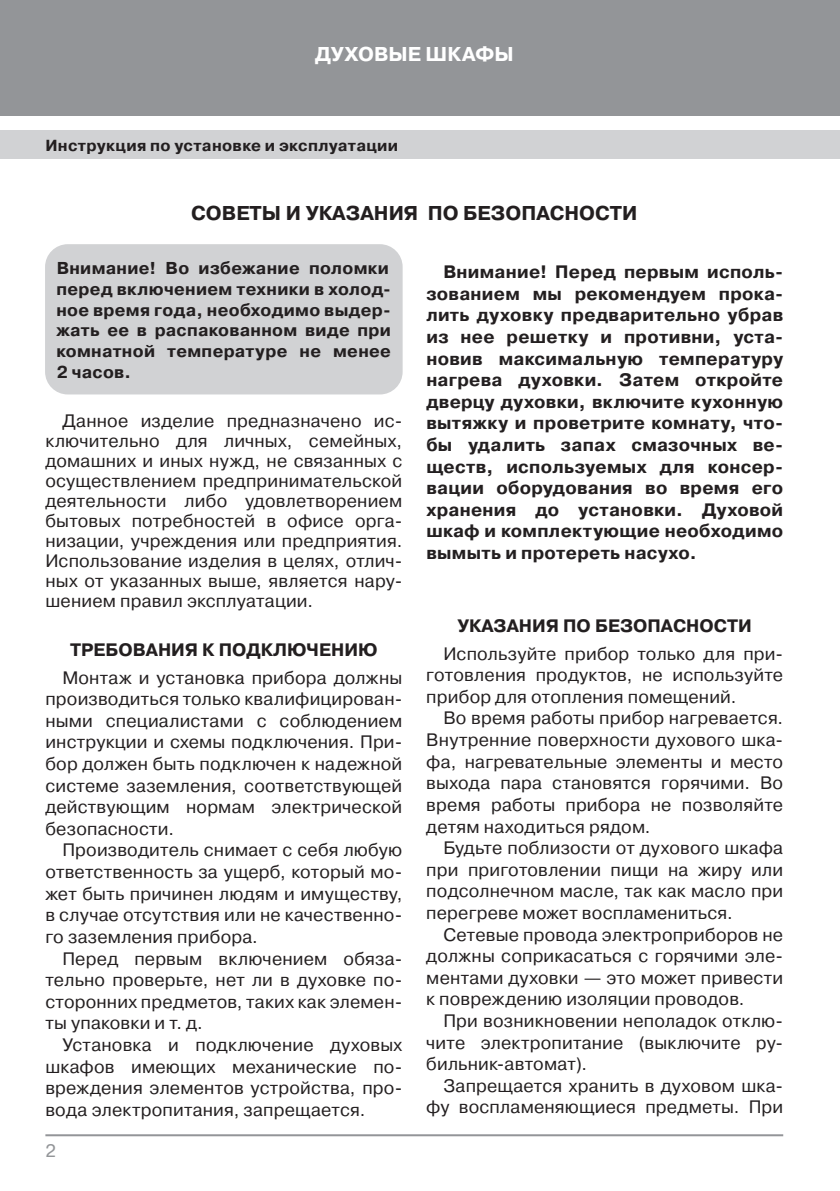
<style>
.page{position:relative;width:840px;height:1191px;background:#fff}
.page>*{position:absolute;margin:0;border:0;box-sizing:border-box;transform-origin:0 0}
.t1{font:700 20px "Pragmatica C";color:#231f20}
.t2{font:700 20px "Pragmatica C";color:#fff}
.t3{font:18px/21.6px "Pragmatica C";letter-spacing:.01em;color:#231f20;text-align:justify}
.t4{font:700 18px/21.6px "Pragmatica C";color:#231f20;text-align:justify}
.t5{font:18px "Pragmatica C";color:#939598}
.t6{font:700 17.2px/20.6px "Pragmatica C";letter-spacing:.02em;color:#231f20;text-align:justify}
.t7{font:700 16px "Pragmatica C";letter-spacing:.02em;color:#231f20}
</style>
<div class="page">
<div style="left:0;top:0;width:839px;height:116px;background:#939598"></div>
<div style="left:0;top:130px;width:839px;height:29px;background:#d1d2d4"></div>
<hr style="left:45px;top:1134px;width:737px;height:2px;background:#939598">
<div style="left:45px;top:244px;width:357px;height:150px;background:#d1d2d4;border-radius:23px"></div>
<p class="t2" style="left:315px;top:43px;width:200px">ДУХОВЫЕ ШКАФЫ</p>
<p class="t7" style="left:45px;top:136px;width:354px">Инструкция по установке и эксплуатации</p>
<p class="t1" style="left:191px;top:202px;width:447px">СОВЕТЫ И УКАЗАНИЯ ПО БЕЗОПАСНОСТИ</p>
<p class="t6" style="left:56px;top:258px;width:336px">Внимание! Во избежание поломки перед включением техники в холод&shy;ное время года, необходимо выдер&shy;жать ее в распакованном виде при комнатной температуре не менее 2 часов.</p>
<p class="t3" style="left:45px;top:411px;width:358px;line-height:20px;text-indent:17px">Данное изделие предназначено ис&shy;ключительно для личных, семейных, домашних и иных нужд, не связанных с осуществлением предпринимательской деятельности либо удовлетворением бытовых потребностей в офисе орга&shy;низации, учреждения или предприятия.<br>Использование изделия в целях, отлич&shy;ных от указанных выше, является нару&shy;шением правил эксплуатации.</p>
<p class="t4" style="left:70px;top:639px;width:309px">ТРЕБОВАНИЯ К ПОДКЛЮЧЕНИЮ</p>
<p class="t3" style="left:45px;top:666px;width:358px;text-indent:17px">Монтаж и установка прибора должны производиться только квалифицирован&shy;ными специалистами с соблюдением инструкции и схемы подключения. При&shy;бор должен быть подключен к надежной системе заземления, соответствующей действующим нормам электрической безопасности.</p>
<p class="t3" style="left:45px;top:839px;width:358px;text-indent:17px">Производитель снимает с себя любую ответственность за ущерб, который мо&shy;жет быть причинен людям и имуществу, в случае отсутствия или не качественно&shy;го заземления прибора.</p>
<p class="t3" style="left:45px;top:947px;width:358px;text-indent:17px">Перед первым включением обяза&shy;тельно проверьте, нет ли в духовке по&shy;сторонних предметов, таких как элемен&shy;ты упаковки и т. д.</p>
<p class="t3" style="left:45px;top:1034px;width:358px;text-indent:17px">Установка и подключение духовых шкафов имеющих механические по&shy;вреждения элементов устройства, про&shy;вода электропитания, запрещается.</p>
<p class="t5" style="left:45px;top:1140px;width:12px">2</p>
<p class="t4" style="left:426px;top:261px;width:358px;text-indent:17px">Внимание! Перед первым исполь&shy;зованием мы рекомендуем прока&shy;лить духовку предварительно убрав из нее решетку и противни, уста&shy;новив максимальную температуру нагрева духовки. Затем откройте дверцу духовки, включите кухонную вытяжку и проветрите комнату, что&shy;бы удалить запах смазочных ве&shy;ществ, используемых для консер&shy;вации оборудования во время его хранения до установки. Духовой шкаф и комплектующие необходимо вымыть и протереть насухо.</p>
<p class="t4" style="left:457px;top:615px;width:295px">УКАЗАНИЯ ПО БЕЗОПАСНОСТИ</p>
<p class="t3" style="left:426px;top:643px;width:358px;text-indent:17px">Используйте прибор только для при&shy;готовления продуктов, не используйте прибор для отопления помещений.</p>
<p class="t3" style="left:426px;top:707px;width:358px;text-indent:17px">Во время работы прибор нагревается.<br>Внутренние поверхности духового шка&shy;фа, нагревательные элементы и место выхода пара становятся горячими. Во время работы прибора не позволяйте детям находиться рядом.</p>
<p class="t3" style="left:426px;top:837px;width:358px;text-indent:17px">Будьте поблизости от духового шкафа при приготовлении пищи на жиру или подсолнечном масле, так как масло при перегреве может воспламениться.</p>
<p class="t3" style="left:426px;top:923px;width:358px;text-indent:17px">Сетевые провода электроприборов не должны соприкасаться с горячими эле&shy;ментами духовки — это может привести к повреждению изоляции проводов.</p>
<p class="t3" style="left:426px;top:1010px;width:358px;text-indent:17px">При возникновении неполадок отклю&shy;чите электропитание (выключите ру&shy;бильник-автомат).</p>
<p class="t3" style="left:426px;top:1075px;width:358px;text-align:right">Запрещается хранить в духовом шка&shy;фу воспламеняющиеся предметы. При</p>
</div>
